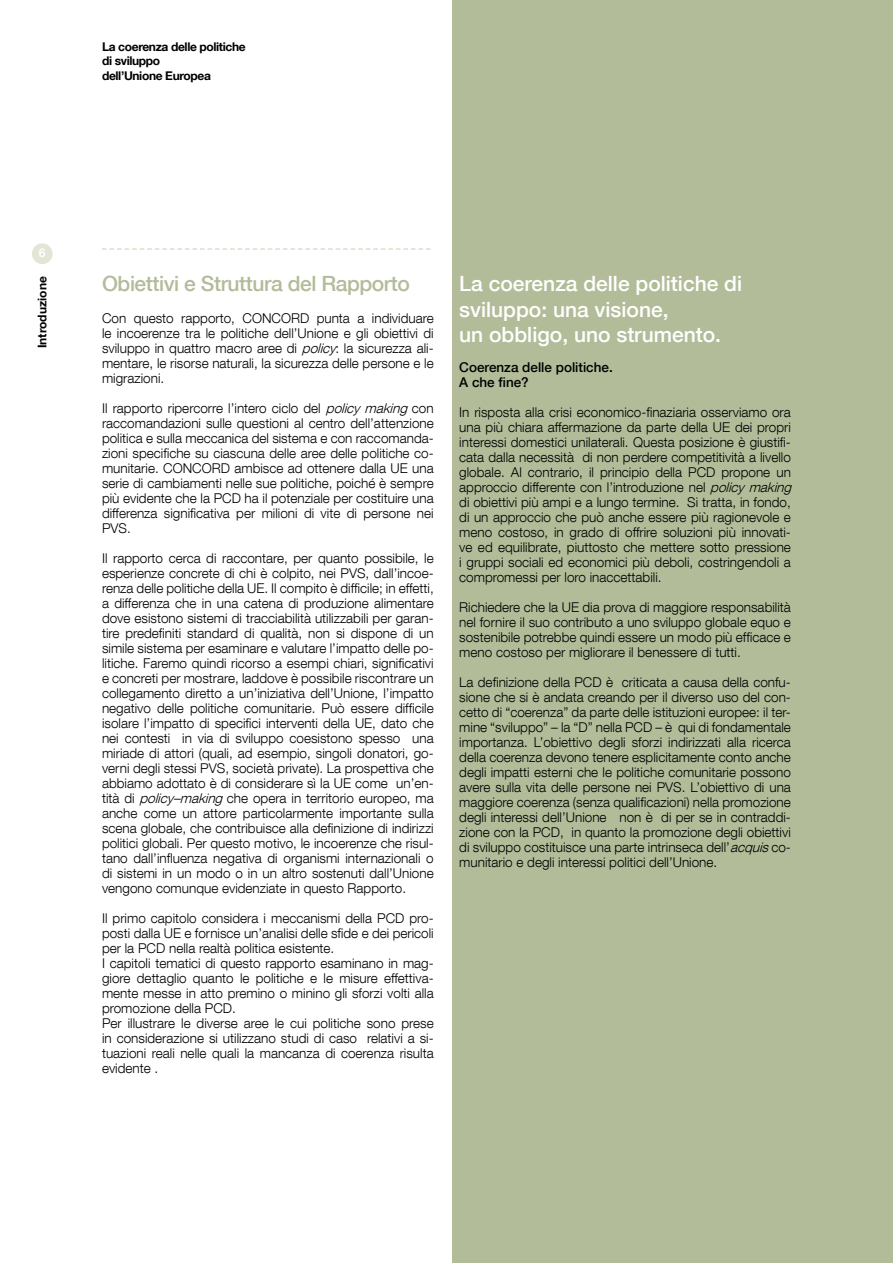
<style>
.page{position:relative;width:893px;height:1263px;background:#fff}
.page>*{position:absolute;margin:0;border:0;box-sizing:border-box;transform-origin:0 0}
.t1{font:500 21px/25.2px "Helvetica Neue LT Com";color:#fff}
.t2{font:500 21px "Helvetica Neue LT Com";letter-spacing:-.02em;color:#b2bc98}
.t3{font:300 13.5px/15px "Helvetica Neue LT Com";color:#000;text-align:justify}
.t4{font:500 13.5px/15px "Helvetica Neue LT Com";color:#000}
.t5{font:700 12px/14.4px "Helvetica Neue LT Com";letter-spacing:-.03em;color:#000}
.t6{font:700 12px "Helvetica Neue LT Com";color:#000}
.t7{font:700 12px "Helvetica Neue LT Com";color:#fff}
.s1{font-style:italic}
</style>
<div class="page">
<svg style="left:102px;top:248px;width:329px;height:2px"></svg>
<div style="left:453px;top:0;width:440px;height:1263px;background:#b2bc98"></div>
<div style="left:32px;top:243px;width:21px;height:21px;background:#e3e5d7;border-radius:50%"></div>
<p class="t5" style="left:102px;top:39px;width:145px">La coerenza delle politiche di sviluppo<br>dell’Unione Europea</p>
<p class="t7" style="left:39px;top:245px;width:8px">6</p>
<p class="t6" style="left:35px;top:348px;width:73px;rotate:-90deg">Introduzione</p>
<h1 class="t2" style="left:102px;top:271px;width:309px">Obiettivi e Struttura del Rapporto</h1>
<p class="t3" style="left:102px;top:310px;width:333px">Con questo rapporto, CONCORD punta a individuare le incoerenze tra le politiche dell’Unione e gli obiettivi di sviluppo in quattro macro aree di <span class="s1">policy</span>: la sicurezza ali&shy;mentare, le risorse naturali, la sicurezza delle persone e le migrazioni.</p>
<p class="t3" style="left:102px;top:400px;width:333px">Il rapporto ripercorre l’intero ciclo del <span class="s1">policy making</span> con raccomandazioni sulle questioni al centro dell’attenzione politica e sulla meccanica del sistema e con raccomanda&shy;zioni specifiche su ciascuna delle aree delle politiche co&shy;munitarie. CONCORD ambisce ad ottenere dalla UE una serie di cambiamenti nelle sue politiche, poiché è sempre più evidente che la PCD ha il potenziale per costituire una differenza significativa per milioni di vite di persone nei PVS.</p>
<p class="t3" style="left:102px;top:550px;width:333px">Il rapporto cerca di raccontare, per quanto possibile, le esperienze concrete di chi è colpito, nei PVS, dall’incoe&shy;renza delle politiche della UE. Il compito è difficile; in effetti, a differenza che in una catena di produzione alimentare dove esistono sistemi di tracciabilità utilizzabili per garan&shy;tire predefiniti standard di qualità, non si dispone di un simile sistema per esaminare e valutare l’impatto delle po&shy;litiche. Faremo quindi ricorso a esempi chiari, significativi e concreti per mostrare, laddove è possibile riscontrare un collegamento diretto a un’iniziativa dell’Unione, l’impatto negativo delle politiche comunitarie. Può essere difficile isolare l’impatto di specifici interventi della UE, dato che nei contesti in via di sviluppo coesistono spesso una miriade di attori (quali, ad esempio, singoli donatori, go&shy;verni degli stessi PVS, società private). La prospettiva che abbiamo adottato è di considerare sì la UE come un’en&shy;tità di <span class="s1">policy–making</span>che opera in territorio europeo, ma anche come un attore particolarmente importante sulla scena globale, che contribuisce alla definizione di indirizzi politici globali. Per questo motivo, le incoerenze che risul&shy;tano dall’influenza negativa di organismi internazionali o di sistemi in un modo o in un altro sostenuti dall’Unione vengono comunque evidenziate in questo Rapporto.</p>
<p class="t3" style="left:102px;top:910px;width:333px;text-align:left">Il primo capitolo considera i meccanismi della PCD pro&shy;posti dalla UE e fornisce un’analisi delle sfide e dei pericoli per la PCD nella realtà politica esistente.<br>I capitoli tematici di questo rapporto esaminano in mag&shy;giore dettaglio quanto le politiche e le misure effettiva&shy;mente messe in atto premino o minino gli sforzi volti alla promozione della PCD.<br>Per illustrare le diverse aree le cui politiche sono prese in considerazione si utilizzano studi di caso relativi a si&shy;tuazioni reali nelle quali la mancanza di coerenza risulta evidente .</p>
<h1 class="t1" style="left:459px;top:271px;width:284px">La coerenza delle politiche di sviluppo: una visione,<br>un obbligo, uno strumento.</h1>
<p class="t4" style="left:459px;top:359px;width:155px">Coerenza delle politiche.<br>A che fine?</p>
<p class="t3" style="left:459px;top:404px;width:337px;text-align:left">In risposta alla crisi economico-finaziaria osserviamo ora una più chiara affermazione da parte della UE dei propri interessi domestici unilaterali. Questa posizione è giustifi&shy;cata dalla necessità di non perdere competitività a livello globale. Al contrario, il principio della PCD propone un approccio differente con l’introduzione nel <span class="s1">policy making </span>di obiettivi più ampi e a lungo termine. Si tratta, in fondo, di un approccio che può anche essere più ragionevole e meno costoso, in grado di offrire soluzioni più innovati&shy;ve ed equilibrate, piuttosto che mettere sotto pressione i gruppi sociali ed economici più deboli, costringendoli a compromessi per loro inaccettabili.</p>
<p class="t3" style="left:459px;top:599px;width:333px">Richiedere che la UE dia prova di maggiore responsabilità nel fornire il suo contributo a uno sviluppo globale equo e sostenibile potrebbe quindi essere un modo più efficace e meno costoso per migliorare il benessere di tutti.</p>
<p class="t3" style="left:459px;top:674px;width:333px">La definizione della PCD è criticata a causa della confu&shy;sione che si è andata creando per il diverso uso del con&shy;cetto di “coerenza” da parte delle istituzioni europee: il ter&shy;mine “sviluppo” – la “D” nella PCD – è qui di fondamentale importanza. L’obiettivo degli sforzi indirizzati alla ricerca della coerenza devono tenere esplicitamente conto anche degli impatti esterni che le politiche comunitarie possono avere sulla vita delle persone nei PVS. L’obiettivo di una maggiore coerenza (senza qualificazioni) nella promozione degli interessi dell’Unione non è di per se in contraddi&shy;zione con la PCD, in quanto la promozione degli obiettivi di sviluppo costituisce una parte intrinseca dell’<span class="s1">acquis</span>co&shy;munitario e degli interessi politici dell’Unione.</p>
</div>
